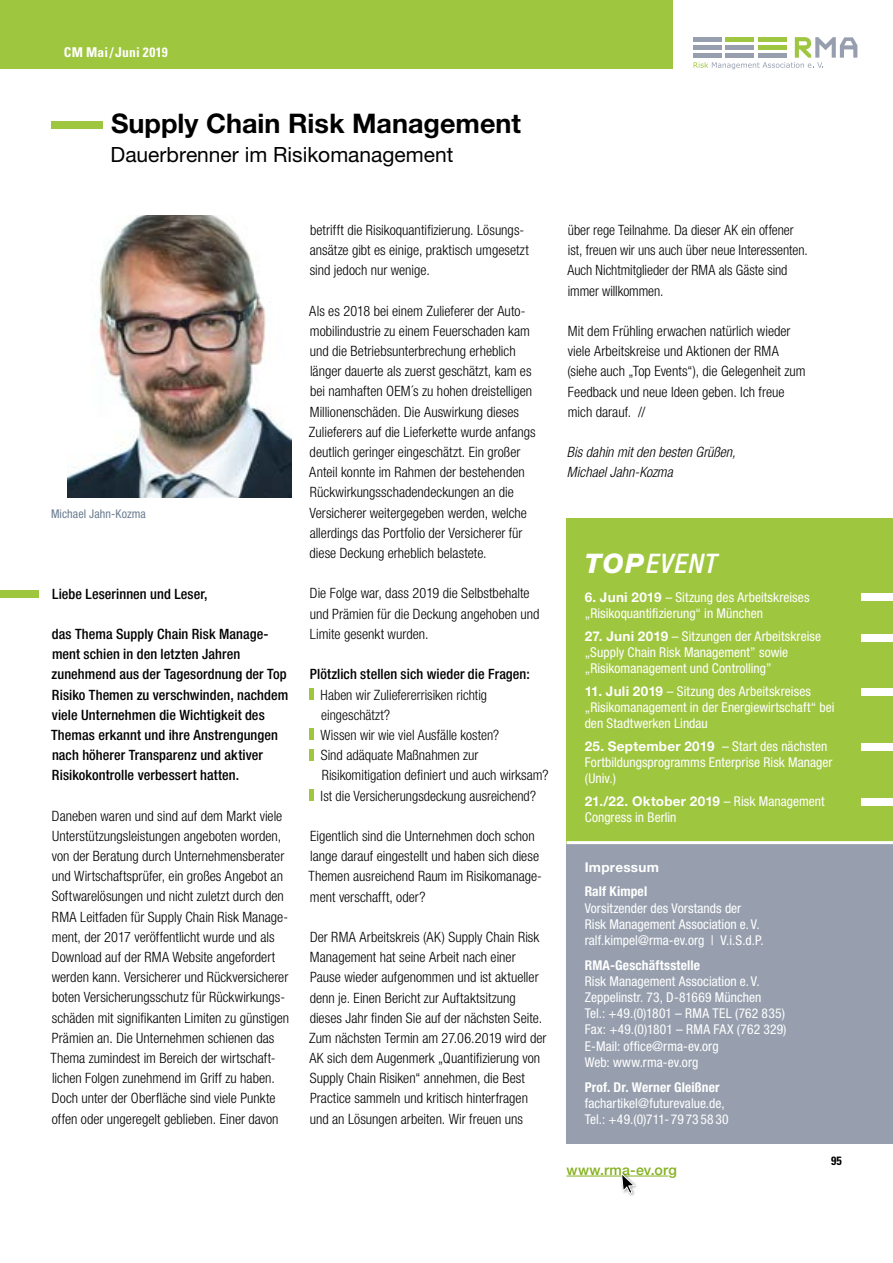
<style>
.page{position:relative;width:893px;height:1263px;background:#fff}
.page>*{position:absolute;margin:0;border:0;box-sizing:border-box;transform-origin:0 0}
.t1{font:700 27px "Helvetica Neue LT Pro";color:#000}
.t2{font:italic 500 condensed 27px "Helvetica Neue LT Pro";letter-spacing:.04em;color:#fff}
.t3{font:21px "Helvetica Neue LT Pro";color:#000}
.t4{font:300 condensed 14.25px/20.2px "Helvetica Neue LT Pro";color:#000}
.t5{font:500 condensed 14.25px/20.2px "Helvetica Neue LT Pro";letter-spacing:.005em;color:#000}
.t6{font:italic 300 condensed 14.25px/20.2px "Helvetica Neue LT Pro";color:#000}
.t7{font:500 14.25px "Helvetica Neue LT Pro";letter-spacing:.015em;color:#84b11e}
.t8{font:condensed 13.5px/16.2px "Helvetica Neue LT Pro";letter-spacing:.005em;color:#fff}
.t9{font:700 condensed 13.5px "Helvetica Neue LT Pro";letter-spacing:.01em;color:#fff}
.t10{font:700 condensed 13.5px "Univers LT Std";letter-spacing:.02em;color:#fff}
.t11{font:700 13.5px "Helvetica Neue LT Pro";letter-spacing:.02em;color:#fff}
.t12{font:condensed 12px "Helvetica Neue LT Pro";letter-spacing:.005em;color:#6b7c90}
.t13{font:700 condensed 12px "Univers LT Std";color:#000}
.s1{font-weight:800;font-stretch:normal}
.s2{font-weight:700;font-stretch:normal}
</style>
<div class="page">
<div style="left:309px;top:688px;width:5px;height:11px;background:#9fc63f"></div>
<div style="left:309px;top:729px;width:5px;height:11px;background:#9fc63f"></div>
<div style="left:309px;top:749px;width:5px;height:11px;background:#9fc63f"></div>
<div style="left:309px;top:789px;width:5px;height:11px;background:#9fc63f"></div>
<div style="left:0;top:0;width:673px;height:68px;background:#9fc63f"></div>
<svg style="left:694px;top:37px;width:163px;height:32px"></svg>
<hr style="left:566px;top:1176px;width:102px;height:1px;background:#84b11e">
<div style="left:619px;top:1172px;width:18px;height:24px;background:#000;opacity:.4"></div>
<svg style="left:621px;top:1172px;width:14px;height:22px"></svg>
<div style="left:0;top:591px;width:38px;height:7px;background:#9fc63f"></div>
<div style="left:51px;top:121px;width:52px;height:8px;background:#9fc63f"></div>
<img style="left:68px;top:215px;width:224px;height:282px">
<div style="left:567px;top:518px;width:326px;height:328px;background:#9fc63f"></div>
<div style="left:862px;top:593px;width:31px;height:8px;background:#fff"></div>
<div style="left:862px;top:743px;width:31px;height:8px;background:#fff"></div>
<div style="left:862px;top:688px;width:31px;height:7px;background:#fff"></div>
<div style="left:862px;top:634px;width:31px;height:7px;background:#fff"></div>
<div style="left:862px;top:798px;width:31px;height:8px;background:#fff"></div>
<div style="left:567px;top:844px;width:326px;height:300px;background:#979fae"></div>
<hr style="left:566px;top:841px;width:327px;height:3px;background:#fff">
<p class="t10" style="left:64px;top:43px;width:105px">CM Mai/Juni 2019</p>
<h1 class="t1" style="left:111px;top:107px;width:411px">Supply Chain Risk Management</h1>
<h2 class="t3" style="left:111px;top:141px;width:344px">Dauerbrenner im Risikomanagement</h2>
<p class="t12" style="left:51px;top:507px;width:96px">Michael Jahn-Kozma</p>
<p class="t5" style="left:52px;top:583px;width:157px">Liebe Leserinnen und Leser,</p>
<p class="t5" style="left:51px;top:623px;width:239px">das Thema Supply Chain Risk Manage&shy;ment schien in den letzten Jahren zunehmend aus der Tagesordnung der Top Risiko Themen zu verschwinden, nachdem viele Unternehmen die Wichtigkeit des Themas erkannt und ihre Anstrengungen nach höherer Transparenz und aktiver Risikokontrolle verbessert hatten.</p>
<p class="t4" style="left:51px;top:805px;width:240px">Daneben waren und sind auf dem Markt viele Unterstützungsleistungen angeboten worden, von der Beratung durch Unternehmensberater und Wirtschaftsprüfer, ein großes Angebot an Softwarelösungen und nicht zuletzt durch den RMA Leitfaden für Supply Chain Risk Manage&shy;ment, der 2017 veröffentlicht wurde und als Download auf der RMA Website angefordert werden kann. Versicherer und Rückversicherer boten Versicherungsschutz für Rückwirkungs&shy;schäden mit signifikanten Limiten zu günstigen Prämien an. Die Unternehmen schienen das Thema zumindest im Bereich der wirtschaft&shy;lichen Folgen zunehmend im Griff zu haben.<br>Doch unter der Oberfläche sind viele Punkte offen oder ungeregelt geblieben. Einer davon</p>
<p class="t4" style="left:310px;top:220px;width:221px">betrifft die Risikoquantifizierung. Lösungs&shy;ansätze gibt es einige, praktisch umgesetzt sind jedoch nur wenige.</p>
<p class="t4" style="left:309px;top:300px;width:228px">Als es 2018 bei einem Zulieferer der Auto&shy;mobilindustrie zu einem Feuerschaden kam und die Betriebsunterbrechung erheblich länger dauerte als zuerst geschätzt, kam es bei namhaften OEM´s zu hohen dreistelligen Millionenschäden. Die Auswirkung dieses Zulieferers auf die Lieferkette wurde anfangs deutlich geringer eingeschätzt. Ein großer Anteil konnte im Rahmen der bestehenden Rückwirkungsschadendeckungen an die Versicherer weitergegeben werden, welche allerdings das Portfolio der Versicherer für diese Deckung erheblich belastete.</p>
<p class="t4" style="left:310px;top:583px;width:231px">Die Folge war, dass 2019 die Selbstbehalte und Prämien für die Deckung angehoben und<br>Limite gesenkt wurden.</p>
<p class="t5" style="left:310px;top:664px;width:221px">Plötzlich stellen sich wieder die Fragen:</p>
<p class="t4" style="left:321px;top:684px;width:230px">Haben wir Zuliefererrisiken richtig eingeschätzt?<br>Wissen wir wie viel Ausfälle kosten?<br>Sind adäquate Maßnahmen zur Risikomitigation definiert und auch wirksam?<br>Ist die Versicherungsdeckung ausreichend?</p>
<p class="t4" style="left:309px;top:826px;width:235px">Eigentlich sind die Unternehmen doch schon lange darauf eingestellt und haben sich diese Themen ausreichend Raum im Risikomanage&shy;ment verschafft, oder?</p>
<p class="t4" style="left:309px;top:927px;width:239px">Der RMA Arbeitskreis (AK) Supply Chain Risk Management hat seine Arbeit nach einer Pause wieder aufgenommen und ist aktueller denn je. Einen Bericht zur Auftaktsitzung dieses Jahr finden Sie auf der nächsten Seite.<br>Zum nächsten Termin am 27.06.2019 wird der AK sich dem Augenmerk „Quantifizierung von Supply Chain Risiken“ annehmen, die Best Practice sammeln und kritisch hinterfragen und an Lösungen arbeiten. Wir freuen uns</p>
<p class="t4" style="left:567px;top:220px;width:242px">über rege Teilnahme. Da dieser AK ein offener ist, freuen wir uns auch über neue Interessenten.<br>Auch Nichtmitglieder der RMA als Gäste sind immer willkommen.</p>
<p class="t4" style="left:567px;top:321px;width:240px">Mit dem Frühling erwachen natürlich wieder viele Arbeitskreise und Aktionen der RMA (siehe auch „Top Events“), die Gelegenheit zum Feedback und neue Ideen geben. Ich freue mich darauf. //</p>
<p class="t6" style="left:567px;top:442px;width:170px">Bis dahin mit den besten Grüßen,<br>Michael Jahn-Kozma</p>
<h1 class="t2" style="left:585px;top:547px;width:132px"><span class="s1">TOP</span>EVENT</h1>
<p class="t8" style="left:585px;top:589px;width:226px"><span class="s2">6. Juni 2019</span> – Sitzung des Arbeitskreises „Risikoquantifizierung“ in München</p>
<p class="t8" style="left:585px;top:628px;width:238px"><span class="s2">27. Juni 2019</span> – Sitzungen der Arbeitskreise „Supply Chain Risk Management” sowie „Risikomanagement und Controlling”</p>
<p class="t8" style="left:585px;top:683px;width:251px"><span class="s2">11. Juli 2019</span> – Sitzung des Arbeitskreises „Risikomanagement in der Energiewirtschaft“ bei den Stadtwerken Lindau</p>
<p class="t8" style="left:585px;top:737px;width:249px"><span class="s2">25. September 2019</span> – Start des nächsten<br>Fortbildungsprogramms Enterprise Risk Manager (Univ.)</p>
<p class="t8" style="left:585px;top:792px;width:241px"><span class="s2">21./22. Oktober 2019</span> – Risk Management<br>Congress in Berlin</p>
<p class="t11" style="left:585px;top:858px;width:76px">Impressum</p>
<p class="t9" style="left:585px;top:883px;width:64px">Ralf Kimpel</p>
<p class="t8" style="left:585px;top:899px;width:180px">Vorsitzender des Vorstands der<br>Risk Management Association e. V. ralf.kimpel@rma-ev.org | V.i.S.d.P.</p>
<p class="t9" style="left:585px;top:957px;width:117px">RMA-Geschäftsstelle</p>
<p class="t8" style="left:585px;top:973px;width:203px">Risk Management Association e. V.<br>Zeppelinstr. 73, D-81669 München<br>Tel.: +49.(0)1801 – RMA TEL (762 835)<br>Fax: +49.(0)1801 – RMA FAX (762 329)<br>E-Mail: office@rma-ev.org<br>Web: www.rma-ev.org</p>
<p class="t9" style="left:585px;top:1078px;width:136px">Prof. Dr. Werner Gleißner</p>
<p class="t8" style="left:585px;top:1095px;width:145px">fachartikel@futurevalue.de,<br>Tel.: +49.(0)711- 79 73 58 30</p>
<p class="t7" style="left:566px;top:1161px;width:112px">www.rma-ev.org</p>
<p class="t13" style="left:831px;top:1154px;width:12px">95</p>
</div>
